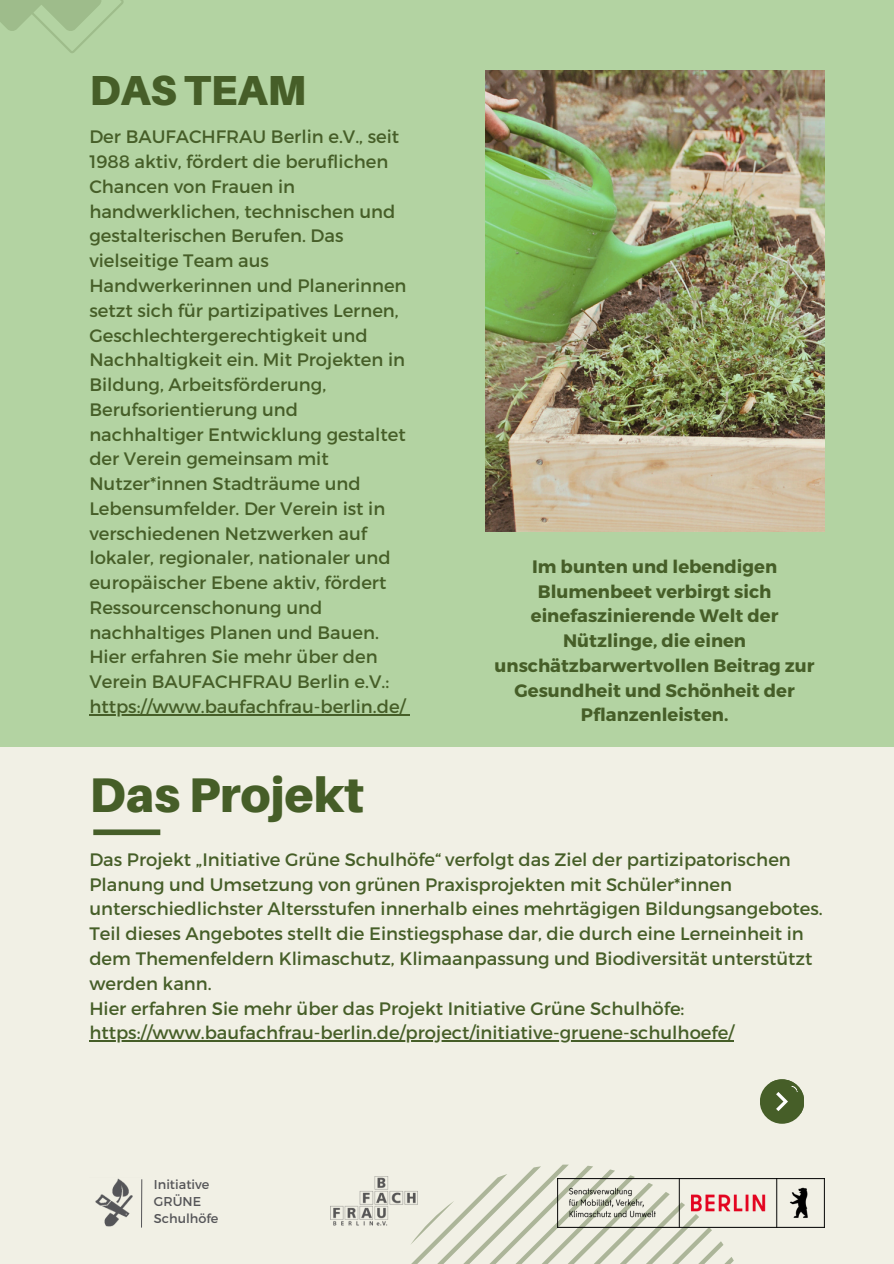
<style>
.page{position:relative;width:894px;height:1264px;background:#fff}
.page>*{position:absolute;margin:0;border:0;box-sizing:border-box;transform-origin:0 0}
.t1{font:900 48.6px "Aileron";color:#465e28}
.t2{font:900 42px "Aileron";color:#465e28}
.t3{font:18px/24.8px "Montserrat";color:#465e28}
.t4{font:700 18px/24.8px "Montserrat";color:#465e28;text-align:center}
.t5{font:12.75px "Montserrat";color:#555558}
</style>
<div class="page">
<div style="left:0;top:0;width:893px;height:1263px;background:#f1f0e5"></div>
<div style="left:0;top:0;width:893px;height:746px;background:#b3d3a2"></div>
<div style="left:93px;top:829px;width:67px;height:6px;background:#465e28"></div>
<svg style="left:0;top:0;width:123px;height:53px"></svg>
<svg style="left:411px;top:1164px;width:348px;height:99px"></svg>
<img style="left:485px;top:70px;width:339px;height:461px">
<img style="left:95px;top:1178px;width:38px;height:48px">
<hr style="left:141px;top:1179px;width:1px;height:48px;background:#555558">
<img style="left:557px;top:1178px;width:267px;height:48px">
<img style="left:330px;top:1175px;width:87px;height:52px">
<div style="left:760px;top:1079px;width:43px;height:44px;background:#465e28;border-radius:50%"></div>
<svg style="left:766px;top:1079px;width:37px;height:37px"></svg>
<hr style="left:89px;top:1040px;width:645px;height:1px;background:#465e28">
<hr style="left:89px;top:714px;width:316px;height:1px;background:#465e28">
<h1 class="t2" style="left:89px;top:65px;width:218px">DAS TEAM</h1>
<h4 class="t3" style="left:89px;top:124px;width:318px">Der BAUFACHFRAU Berlin e.V., seit<br>1988 aktiv, fördert die beruflichen<br>Chancen von Frauen in handwerklichen, technischen und gestalterischen Berufen. Das vielseitige Team aus<br>Handwerkerinnen und Planerinnen setzt sich für partizipatives Lernen,<br>Geschlechtergerechtigkeit und<br>Nachhaltigkeit ein. Mit Projekten in<br>Bildung, Arbeitsförderung,<br>Berufsorientierung und nachhaltiger Entwicklung gestaltet der Verein gemeinsam mit<br>Nutzer*innen Stadträume und<br>Lebensumfelder. Der Verein ist in verschiedenen Netzwerken auf lokaler, regionaler, nationaler und europäischer Ebene aktiv, fördert<br>Ressourcenschonung und nachhaltiges Planen und Bauen.<br>Hier erfahren Sie mehr über den<br>Verein BAUFACHFRAU Berlin e.V.:</h4>
<p class="t3" style="left:89px;top:693px;width:317px">https://www.baufachfrau-berlin.de/</p>
<p class="t1" style="left:89px;top:764px;width:276px">Das Projekt</p>
<p class="t4" style="left:494px;top:553px;width:321px">Im bunten und lebendigen<br>Blumenbeet verbirgt sich einefaszinierende Welt der<br>Nützlinge, die einen unschätzbarwertvollen Beitrag zur<br>Gesundheit und Schönheit der<br>Pflanzenleisten.</p>
<p class="t3" style="left:89px;top:846px;width:734px">Das Projekt „Initiative Grüne Schulhöfe“ verfolgt das Ziel der partizipatorischen Planung und Umsetzung von grünen Praxisprojekten mit Schüler*innen unterschiedlichster Altersstufen innerhalb eines mehrtägigen Bildungsangebotes.<br>Teil dieses Angebotes stellt die Einstiegsphase dar, die durch eine Lerneinheit in dem Themenfeldern Klimaschutz, Klimaanpassung und Biodiversität unterstützt werden kann.<br>Hier erfahren Sie mehr über das Projekt Initiative Grüne Schulhöfe:</p>
<h3 class="t3" style="left:89px;top:1019px;width:646px">https://www.baufachfrau-berlin.de/project/initiative-gruene-schulhoefe/</h3>
<p class="t5" style="left:154px;top:1175px;width:57px">Initiative</p>
<h2 class="t5" style="left:154px;top:1192px;width:49px">GRÜNE</h2>
<h4 class="t5" style="left:154px;top:1209px;width:66px">Schulhöfe</h4>
</div>
